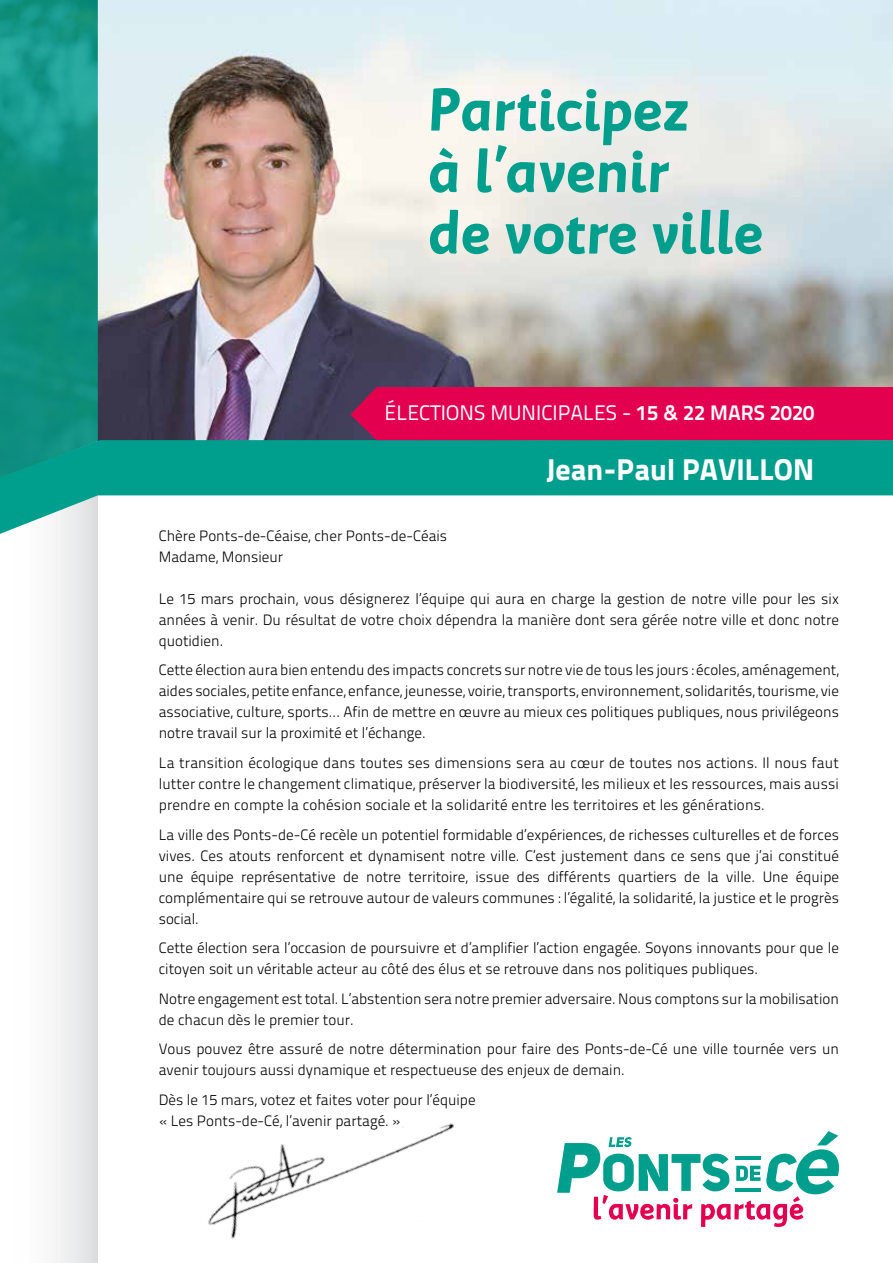
<style>
.page{position:relative;width:893px;height:1263px;background:#fff}
.page>*{position:absolute;margin:0;border:0;box-sizing:border-box;transform-origin:0 0}
.t1{font:italic 900 58.35px/61.5px "Bw Quinta Pro";color:#009f8d}
.t2{font:30px "Titillium Text 22 L 999 wt";color:#fff}
.t3{font:21px "Titillium Text 22 L 400 wt";color:#fff}
.t4{font:15px/21px "Titillium Text 22 L 250 wt";color:#000}
.s1{font-family:"Titillium Text 22 L 800 wt"}
</style>
<div class="page">
<div style="left:0;top:487px;width:98px;height:776px;background:linear-gradient(to right,#fff,#e2e3e4)"></div>
<img style="left:98px;top:0;width:795px;height:440px">
<svg style="left:557px;top:1131px;width:282px;height:96px"></svg>
<img style="left:0;top:0;width:98px;height:440px">
<svg style="left:0;top:440px;width:893px;height:94px;fill:#009f8d"></svg>
<div style="left:350px;top:387px;width:543px;height:53px;background:#e3004f"></div>
<img style="left:208px;top:1123px;width:246px;height:116px">
<h1 class="t1" style="left:429px;top:79px;width:344px">Participez<br>à l’avenir<br>de votre ville</h1>
<h3 class="t3" style="left:385px;top:397px;width:431px">ÉLECTIONS MUNICIPALES - <span class="s1">15 &amp; 22 MARS 2020</span></h3>
<h2 class="t2" style="left:546px;top:446px;width:270px">Jean-Paul PAVILLON</h2>
<p class="t4" style="left:159px;top:524px;width:290px">Chère Ponts-de-Céaise, cher Ponts-de-Céais<br>Madame, Monsieur</p>
<p class="t4" style="left:159px;top:587px;width:682px;text-align:justify">Le 15 mars prochain, vous désignerez l’équipe qui aura en charge la gestion de notre ville pour les six années à venir. Du résultat de votre choix dépendra la manière dont sera gérée notre ville et donc notre quotidien.</p>
<p class="t4" style="left:159px;top:659px;width:682px;text-align:justify">Cette élection aura bien entendu des impacts concrets sur notre vie de tous les jours : écoles, aménagement, aides sociales, petite enfance, enfance, jeunesse, voirie, transports, environnement, solidarités, tourisme, vie associative, culture, sports... Afin de mettre en œuvre au mieux ces politiques publiques, nous privilégeons notre travail sur la proximité et l’échange.</p>
<p class="t4" style="left:159px;top:751px;width:682px;text-align:justify">La transition écologique dans toutes ses dimensions sera au cœur de toutes nos actions. Il nous faut lutter contre le changement climatique, préserver la biodiversité, les milieux et les ressources, mais aussi prendre en compte la cohésion sociale et la solidarité entre les territoires et les générations.</p>
<p class="t4" style="left:159px;top:823px;width:682px;text-align:justify">La ville des Ponts-de-Cé recèle un potentiel formidable d’expériences, de richesses culturelles et de forces vives. Ces atouts renforcent et dynamisent notre ville. C’est justement dans ce sens que j’ai constitué une équipe représentative de notre territoire, issue des différents quartiers de la ville. Une équipe complémentaire qui se retrouve autour de valeurs communes : l’égalité, la solidarité, la justice et le progrès social.</p>
<p class="t4" style="left:159px;top:936px;width:682px">Cette élection sera l’occasion de poursuivre et d’amplifier l’action engagée. Soyons innovants pour que le citoyen soit un véritable acteur au côté des élus et se retrouve dans nos politiques publiques.</p>
<p class="t4" style="left:159px;top:987px;width:682px">Notre engagement est total. L’abstention sera notre premier adversaire. Nous comptons sur la mobilisation de chacun dès le premier tour.</p>
<p class="t4" style="left:159px;top:1037px;width:682px">Vous pouvez être assuré de notre détermination pour faire des Ponts-de-Cé une ville tournée vers un avenir toujours aussi dynamique et respectueuse des enjeux de demain.</p>
<p class="t4" style="left:159px;top:1088px;width:318px">Dès le 15 mars, votez et faites voter pour l’équipe « Les Ponts-de-Cé, l’avenir partagé. »</p>
</div>
